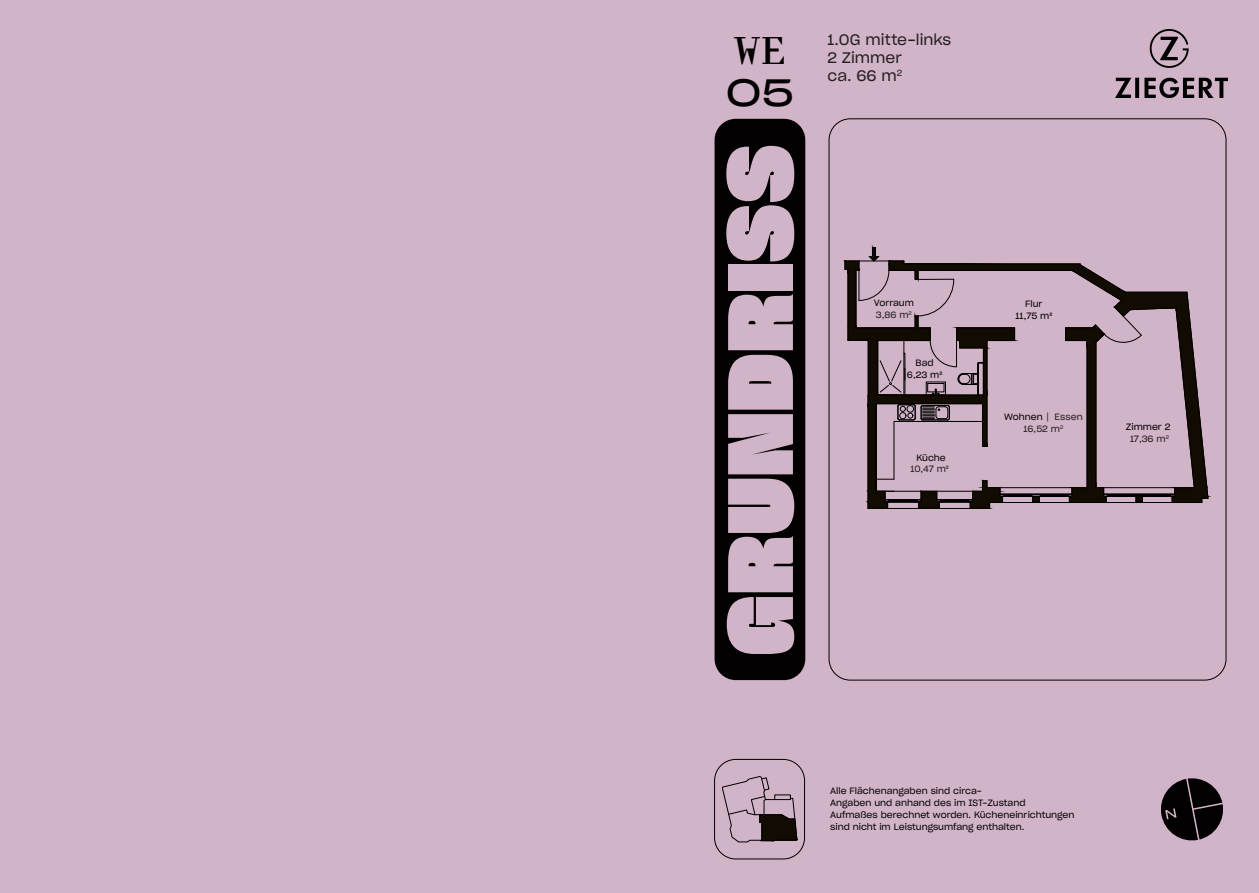
<style>
.page{position:relative;width:1259px;height:893px;background:#d2b4c8}
.page>*{position:absolute;margin:0;border:0;box-sizing:border-box;transform-origin:0 0}
.Headline_Sharp_M{font:90px "Sharp Grotesk Black 20";letter-spacing:.025em;color:#d2b4c8}
.Headline_Sharp_M-2{font:37.5px "The W NYC";color:#020000}
.Headline_Sharp_M-3{font:37.5px "Sharp Grotesk Book 25";color:#020000}
.t1{font:15px "Sharp Grotesk Book 20";color:#231f20}
.t2{font:9px/12px "Sharp Grotesk Book 20";color:#020000}
.t3{font:9px "Sharp Grotesk Book 20";letter-spacing:-.01em;color:#231f20}
.s1{font-family:"Ubuntu Mono";font-weight:700;color:#231f20}
.s2{color:#231f20}
</style>
<div class="page">
<svg style="left:844px;top:247px;width:364px;height:262px"></svg>
<div style="left:714px;top:119px;width:91px;height:561px;background:#020000;border-radius:21px"></div>
<svg style="left:722px;top:776px;width:75px;height:66px"></svg>
<div style="left:714px;top:759px;width:91px;height:100px;border:1px solid #020000;border-radius:21px"></div>
<svg style="left:1161px;top:778px;width:62px;height:63px"></svg>
<img style="left:1115px;top:29px;width:112px;height:69px">
<p class="Headline_Sharp_M-2" style="left:733px;top:27px;width:54px">WE</p>
<p class="Headline_Sharp_M-3" style="left:726px;top:60px;width:70px">05</p>
<p class="Headline_Sharp_M" style="left:696px;top:655px;width:511px;rotate:-90deg">GRUNDRISS</p>
<p class="t1" style="left:827px;top:27px;width:125px">1.OG mitte-links</p>
<p class="t1" style="left:827px;top:45px;width:76px">2 Zimmer</p>
<p class="t1" style="left:827px;top:63px;width:76px">ca. 66 m<sup>2</sup></p>
<p class="t2" style="left:874px;top:296px;width:41px">Vorraum</p>
<p class="t3" style="left:876px;top:307px;width:37px">3,86 m<sup>2</sup></p>
<p class="t2" style="left:915px;top:356px;width:20px">Bad</p>
<p class="t2" style="left:907px;top:368px;width:37px">6,23 m²</p>
<p class="t2" style="left:916px;top:451px;width:31px">Küche</p>
<p class="t3" style="left:910px;top:462px;width:40px">10,47 m²</p>
<p class="t2" style="left:1025px;top:297px;width:19px">Flur</p>
<p class="t2" style="left:1015px;top:309px;width:39px">11,75 m²</p>
<p class="t2" style="left:1004px;top:410px;width:80px">Wohnen <span class="s1">│</span> <span class="s2">Essen</span></p>
<p class="t3" style="left:1023px;top:422px;width:41px">16,52 m<sup>2</sup></p>
<p class="t2" style="left:1126px;top:420px;width:46px">Zimmer 2</p>
<p class="t3" style="left:1130px;top:432px;width:40px">17,36 m<sup>2</sup></p>
<p class="t2" style="left:830px;top:784px;width:153px">Alle Flächenangaben sind circa-</p>
<p class="t2" style="left:830px;top:796px;width:197px">Angaben und anhand des im IST-Zustand</p>
<p class="t2" style="left:830px;top:808px;width:246px">Aufmaßes berechnet worden. Kücheneinrichtungen sind nicht im Leistungsumfang enthalten.</p>
</div>
